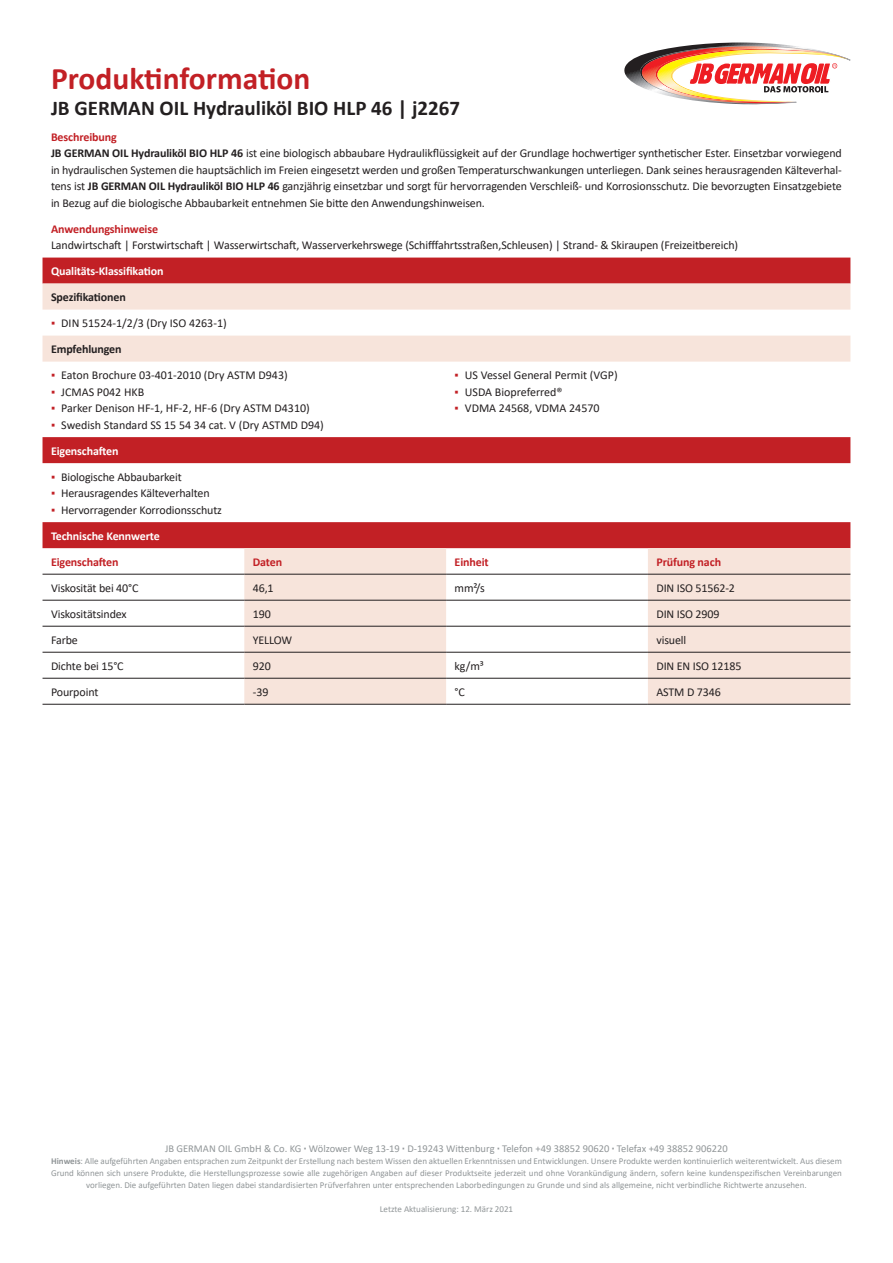
<style>
.page{position:relative;width:893px;height:1263px;background:#fff}
.page>*{position:absolute;margin:0;border:0;box-sizing:border-box;transform-origin:0 0}
.t1{font:700 31.5px "Calibri";color:#c22025}
.t2{font:700 21px "Calibri";color:#231f20}
.t3{font:12px/16.5px "Calibri";letter-spacing:-.01em;color:#231f20}
.t4{font:700 12px "Calibri";letter-spacing:-.01em;color:#c22025}
.t5{font:700 12px "Calibri";letter-spacing:-.01em;color:#fff}
.t6{font:700 12px "Calibri";letter-spacing:-.01em;color:#231f20}
.t7{font:10.5px "Calibri";color:#919698}
.t8{font:9px/12px "Calibri";color:#919698;text-align:center}
.s1{font-weight:700;color:#c22025}
.s2{font-weight:700}
.s3{color:#c22025}
.s4{font-weight:700;color:#fff}
.s5{font-family:"Titillium";font-weight:700}
</style>
<div class="page">
<svg style="left:624px;top:43px;width:226px;height:62px"></svg>
<div style="left:43px;top:258px;width:807px;height:26px;background:#c22025"></div>
<svg style="left:43px;top:284px;width:807px;height:420px"></svg>
<hr style="left:43px;top:574px;width:201px;height:1px;background:#231f20">
<hr style="left:244px;top:574px;width:202px;height:1px;background:#231f20">
<hr style="left:446px;top:574px;width:202px;height:1px;background:#231f20">
<hr style="left:648px;top:574px;width:202px;height:1px;background:#231f20">
<hr style="left:43px;top:600px;width:201px;height:1px;background:#231f20">
<hr style="left:244px;top:600px;width:202px;height:1px;background:#231f20">
<hr style="left:446px;top:600px;width:202px;height:1px;background:#231f20">
<hr style="left:648px;top:600px;width:202px;height:1px;background:#231f20">
<hr style="left:43px;top:626px;width:201px;height:1px;background:#231f20">
<hr style="left:244px;top:626px;width:202px;height:1px;background:#231f20">
<hr style="left:446px;top:626px;width:202px;height:1px;background:#231f20">
<hr style="left:648px;top:626px;width:202px;height:1px;background:#231f20">
<hr style="left:43px;top:652px;width:201px;height:1px;background:#231f20">
<hr style="left:244px;top:652px;width:202px;height:1px;background:#231f20">
<hr style="left:446px;top:652px;width:202px;height:1px;background:#231f20">
<hr style="left:648px;top:652px;width:202px;height:1px;background:#231f20">
<hr style="left:43px;top:678px;width:201px;height:1px;background:#231f20">
<hr style="left:244px;top:678px;width:202px;height:1px;background:#231f20">
<hr style="left:446px;top:678px;width:202px;height:1px;background:#231f20">
<hr style="left:648px;top:678px;width:202px;height:1px;background:#231f20">
<hr style="left:43px;top:704px;width:201px;height:1px;background:#231f20">
<hr style="left:244px;top:704px;width:202px;height:1px;background:#231f20">
<hr style="left:446px;top:704px;width:202px;height:1px;background:#231f20">
<hr style="left:648px;top:704px;width:202px;height:1px;background:#231f20">
<h1 class="t1" style="left:51px;top:57px;width:261px">Produktinformation</h1>
<h2 class="t2" style="left:51px;top:93px;width:410px">JB GERMAN OIL Hydrauliköl BIO HLP 46 | j2267</h2>
<p class="t3" style="left:51px;top:128px;width:792px"><span class="s1">Beschreibung<br></span><span class="s2">JB GERMAN OIL Hydrauliköl BIO HLP 46</span> ist eine biologisch abbaubare Hydraulikflüssigkeit auf der Grundlage hochwertiger synthetischer Ester. Einsetzbar vorwiegend in hydraulischen Systemen die hauptsächlich im Freien eingesetzt werden und großen Temperaturschwankungen unterliegen. Dank seines herausragenden Kälteverhal&shy;tens ist <span class="s2">JB GERMAN OIL Hydrauliköl BIO HLP 46</span> ganzjährig einsetzbar und sorgt für hervorragenden Verschleiß- und Korrosionsschutz. Die bevorzugten Einsatzgebiete in Bezug auf die biologische Abbaubarkeit entnehmen Sie bitte den Anwendungshinweisen.</p>
<p class="t4" style="left:51px;top:220px;width:109px">Anwendungshinweise</p>
<p class="t3" style="left:51px;top:236px;width:689px">Landwirtschaft | Forstwirtschaft | Wasserwirtschaft, Wasserverkehrswege (Schifffahrtsstraßen,Schleusen) | Strand- &amp; Skiraupen (Freizeitbereich)</p>
<p class="t5" style="left:51px;top:263px;width:114px">Qualitäts-Klassifikation</p>
<p class="t6" style="left:51px;top:289px;width:76px">Spezifikationen</p>
<p class="t3" style="left:51px;top:310px;width:177px;line-height:26px"><span class="s3">▪</span> DIN 51524-1/2/3 (Dry ISO 4263-1)<br><span class="s2">Empfehlungen</span></p>
<p class="t3" style="left:51px;top:367px;width:238px"><span class="s3">▪</span> Eaton Brochure 03-401-2010 (Dry ASTM D943)</p>
<p class="t3" style="left:51px;top:383px;width:95px"><span class="s3">▪</span> JCMAS P042 HKB</p>
<p class="t3" style="left:51px;top:400px;width:260px"><span class="s3">▪</span> Parker Denison HF-1, HF-2, HF-6 (Dry ASTM D4310)</p>
<p class="t3" style="left:51px;top:416px;width:274px"><span class="s3">▪</span> Swedish Standard SS 15 54 34 cat. V (Dry ASTMD D94)</p>
<p class="t3" style="left:455px;top:367px;width:165px"><span class="s3">▪</span> US Vessel General Permit (VGP)</p>
<p class="t3" style="left:455px;top:383px;width:110px"><span class="s3">▪</span> USDA Biopreferred®</p>
<p class="t3" style="left:455px;top:400px;width:147px"><span class="s3">▪</span> VDMA 24568, VDMA 24570</p>
<p class="t5" style="left:51px;top:442px;width:69px">Eigenschaften</p>
<p class="t3" style="left:51px;top:468px;width:132px"><span class="s3">▪</span> Biologische Abbaubarkeit</p>
<p class="t3" style="left:51px;top:485px;width:160px"><span class="s3">▪</span> Herausragendes Kälteverhalten</p>
<p class="t3" style="left:51px;top:496px;width:172px;line-height:26px"><span class="s3">▪</span> Hervorragender Korrodionsschutz<br><span class="s4">Technische Kennwerte</span></p>
<p class="t4" style="left:51px;top:553px;width:69px">Eigenschaften</p>
<p class="t4" style="left:253px;top:553px;width:31px">Daten</p>
<p class="t4" style="left:455px;top:553px;width:36px">Einheit</p>
<p class="t4" style="left:656px;top:553px;width:66px">Prüfung nach</p>
<p class="t3" style="left:51px;top:579px;width:89px">Viskosität bei 40°C</p>
<p class="t3" style="left:253px;top:579px;width:22px">46,1</p>
<p class="t3" style="left:455px;top:579px;width:32px">mm²/s</p>
<p class="t3" style="left:656px;top:579px;width:80px">DIN ISO 51562-2</p>
<p class="t3" style="left:51px;top:605px;width:77px">Viskositätsindex</p>
<p class="t3" style="left:253px;top:605px;width:20px">190</p>
<p class="t3" style="left:656px;top:605px;width:65px">DIN ISO 2909</p>
<p class="t3" style="left:51px;top:631px;width:28px">Farbe</p>
<p class="t3" style="left:253px;top:631px;width:41px">YELLOW</p>
<p class="t3" style="left:656px;top:631px;width:31px">visuell</p>
<p class="t3" style="left:51px;top:657px;width:74px">Dichte bei 15°C</p>
<p class="t3" style="left:253px;top:657px;width:20px">920</p>
<p class="t3" style="left:455px;top:657px;width:31px">kg/m³</p>
<p class="t3" style="left:656px;top:657px;width:86px">DIN EN ISO 12185</p>
<p class="t3" style="left:51px;top:683px;width:49px">Pourpoint</p>
<p class="t3" style="left:253px;top:683px;width:17px">-39</p>
<p class="t3" style="left:455px;top:683px;width:12px">°C</p>
<p class="t3" style="left:656px;top:683px;width:66px">ASTM D 7346</p>
<p class="t7" style="left:165px;top:1141px;width:564px">JB GERMAN OIL GmbH &amp; Co. KG <span class="s5">·</span> Wölzower Weg 13-19 <span class="s5">·</span> D-19243 Wittenburg <span class="s5">·</span> Telefon +49 38852 90620 <span class="s5">·</span> Telefax +49 38852 906220</p>
<p class="t8" style="left:51px;top:1155px;width:792px"><span class="s2">Hinweis</span>: Alle aufgeführten Angaben entsprachen zum Zeitpunkt der Erstellung nach bestem Wissen den aktuellen Erkenntnissen und Entwicklungen. Unsere Produkte werden kontinuierlich weiterentwickelt. Aus diesem<br>Grund können sich unsere Produkte, die Herstellungsprozesse sowie alle zugehörigen Angaben auf dieser Produktseite jederzeit und ohne Vorankündigung ändern, sofern keine kundenspezifischen Vereinbarungen vorliegen. Die aufgeführten Daten liegen dabei standardisierten Prüfverfahren unter entsprechenden Laborbedingungen zu Grunde und sind als allgemeine, nicht verbindliche Richtwerte anzusehen.</p>
<p class="t8" style="left:380px;top:1203px;width:135px">Letzte Aktualisierung: 12. März 2021</p>
</div>
